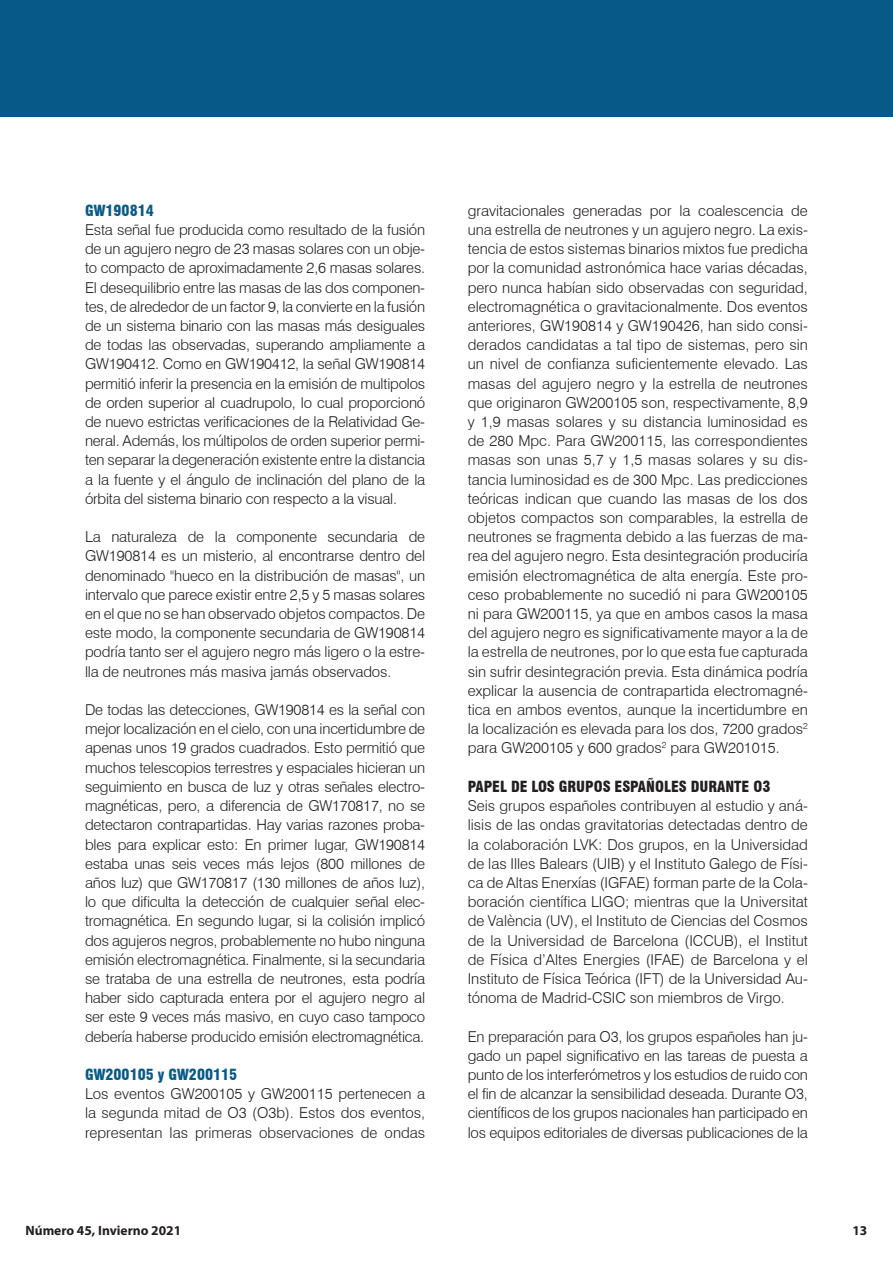
<style>
.page{position:relative;width:893px;height:1263px;background:#fff}
.page>*{position:absolute;margin:0;border:0;box-sizing:border-box;transform-origin:0 0}
.Body_1{font:300 15px/19.2px "Swiss 721 BT";letter-spacing:-.01em;color:#231f20;text-align:justify}
.Body_1-2{font:900 condensed 15px "Swiss 721 BT";color:#231f20}
.Body_1-3{font:900 condensed 15px "Swiss 721 BT";color:#075a88}
.t1{font:700 13.5px "Myriad Pro";color:#231f20}
</style>
<div class="page">
<div style="left:0;top:0;width:893px;height:117px;background:#075a88"></div>
<p class="Body_1-3" style="left:85px;top:201px;width:70px">GW190814</p>
<p class="Body_1" style="left:85px;top:220px;width:342px">Esta señal fue producida como resultado de la fusión de un agujero negro de 23 masas solares con un obje&shy;to compacto de aproximadamente 2,6 masas solares.<br>El desequilibrio entre las masas de las dos componen&shy;tes, de alrededor de un factor 9, la convierte en la fusión de un sistema binario con las masas más desiguales de todas las observadas, superando ampliamente a GW190412. Como en GW190412, la señal GW190814 permitió inferir la presencia en la emisión de multipolos de orden superior al cuadrupolo, lo cual proporcionó de nuevo estrictas verificaciones de la Relatividad Ge&shy;neral. Además, los múltipolos de orden superior permi&shy;ten separar la degeneración existente entre la distancia a la fuente y el ángulo de inclinación del plano de la órbita del sistema binario con respecto a la visual.</p>
<p class="Body_1" style="left:85px;top:527px;width:342px">La naturaleza de la componente secundaria de GW190814 es un misterio, al encontrarse dentro del denominado "hueco en la distribución de masas", un intervalo que parece existir entre 2,5 y 5 masas solares en el que no se han observado objetos compactos. De este modo, la componente secundaria de GW190814 podría tanto ser el agujero negro más ligero o la estre&shy;lla de neutrones más masiva jamás observados.</p>
<p class="Body_1" style="left:85px;top:700px;width:342px">De todas las detecciones, GW190814 es la señal con mejor localización en el cielo, con una incertidumbre de apenas unos 19 grados cuadrados. Esto permitió que muchos telescopios terrestres y espaciales hicieran un seguimiento en busca de luz y otras señales electro&shy;magnéticas, pero, a diferencia de GW170817, no se detectaron contrapartidas. Hay varias razones proba&shy;bles para explicar esto: En primer lugar, GW190814 estaba unas seis veces más lejos (800 millones de años luz) que GW170817 (130 millones de años luz), lo que dificulta la detección de cualquier señal elec&shy;tromagnética. En segundo lugar, si la colisión implicó dos agujeros negros, probablemente no hubo ninguna emisión electromagnética. Finalmente, si la secundaria se trataba de una estrella de neutrones, esta podría haber sido capturada entera por el agujero negro al ser este 9 veces más masivo, en cuyo caso tampoco debería haberse producido emisión electromagnética.</p>
<p class="Body_1-3" style="left:85px;top:1065px;width:154px">GW200105 y GW200115</p>
<p class="Body_1" style="left:85px;top:1084px;width:342px">Los eventos GW200105 y GW200115 pertenecen a la segunda mitad de O3 (O3b). Estos dos eventos, representan las primeras observaciones de ondas</p>
<p class="Body_1" style="left:468px;top:201px;width:342px">gravitacionales generadas por la coalescencia de una estrella de neutrones y un agujero negro. La exis&shy;tencia de estos sistemas binarios mixtos fue predicha por la comunidad astronómica hace varias décadas, pero nunca habían sido observadas con seguridad, electromagnética o gravitacionalmente. Dos eventos anteriores, GW190814 y GW190426, han sido consi&shy;derados candidatas a tal tipo de sistemas, pero sin un nivel de confianza suficientemente elevado. Las masas del agujero negro y la estrella de neutrones que originaron GW200105 son, respectivamente, 8,9 y 1,9 masas solares y su distancia luminosidad es de 280 Mpc. Para GW200115, las correspondientes masas son unas 5,7 y 1,5 masas solares y su dis&shy;tancia luminosidad es de 300 Mpc. Las predicciones teóricas indican que cuando las masas de los dos objetos compactos son comparables, la estrella de neutrones se fragmenta debido a las fuerzas de ma&shy;rea del agujero negro. Esta desintegración produciría emisión electromagnética de alta energía. Este pro&shy;ceso probablemente no sucedió ni para GW200105 ni para GW200115, ya que en ambos casos la masa del agujero negro es significativamente mayor a la de la estrella de neutrones, por lo que esta fue capturada sin sufrir desintegración previa. Esta dinámica podría explicar la ausencia de contrapartida electromagné&shy;tica en ambos eventos, aunque la incertidumbre en la localización es elevada para los dos, 7200 grados<sup>2 </sup>para GW200105 y 600 grados<sup>2</sup> para GW201015.</p>
<p class="Body_1-2" style="left:468px;top:777px;width:304px">PAPEL DE LOS GRUPOS ESPAÑOLES DURANTE O3</p>
<p class="Body_1" style="left:468px;top:796px;width:342px">Seis grupos españoles contribuyen al estudio y aná&shy;lisis de las ondas gravitatorias detectadas dentro de la colaboración LVK: Dos grupos, en la Universidad de las Illes Balears (UIB) y el Instituto Galego de Físi&shy;ca de Altas Enerxías (IGFAE) forman parte de la Cola&shy;boración científica LIGO; mientras que la Universitat de València (UV), el Instituto de Ciencias del Cosmos de la Universidad de Barcelona (ICCUB), el Institut de Física d’Altes Energies (IFAE) de Barcelona y el Instituto de Física Teórica (IFT) de la Universidad Au&shy;tónoma de Madrid-CSIC son miembros de Virgo.</p>
<p class="Body_1" style="left:468px;top:1026px;width:342px">En preparación para O3, los grupos españoles han ju&shy;gado un papel significativo en las tareas de puesta a punto de los interferómetros y los estudios de ruido con el fin de alcanzar la sensibilidad deseada. Durante O3, científicos de los grupos nacionales han participado en los equipos editoriales de diversas publicaciones de la</p>
<p class="t1" style="left:26px;top:1221px;width:157px">Número 45, Invierno 2021</p>
<p class="t1" style="left:852px;top:1221px;width:16px">13</p>
</div>
